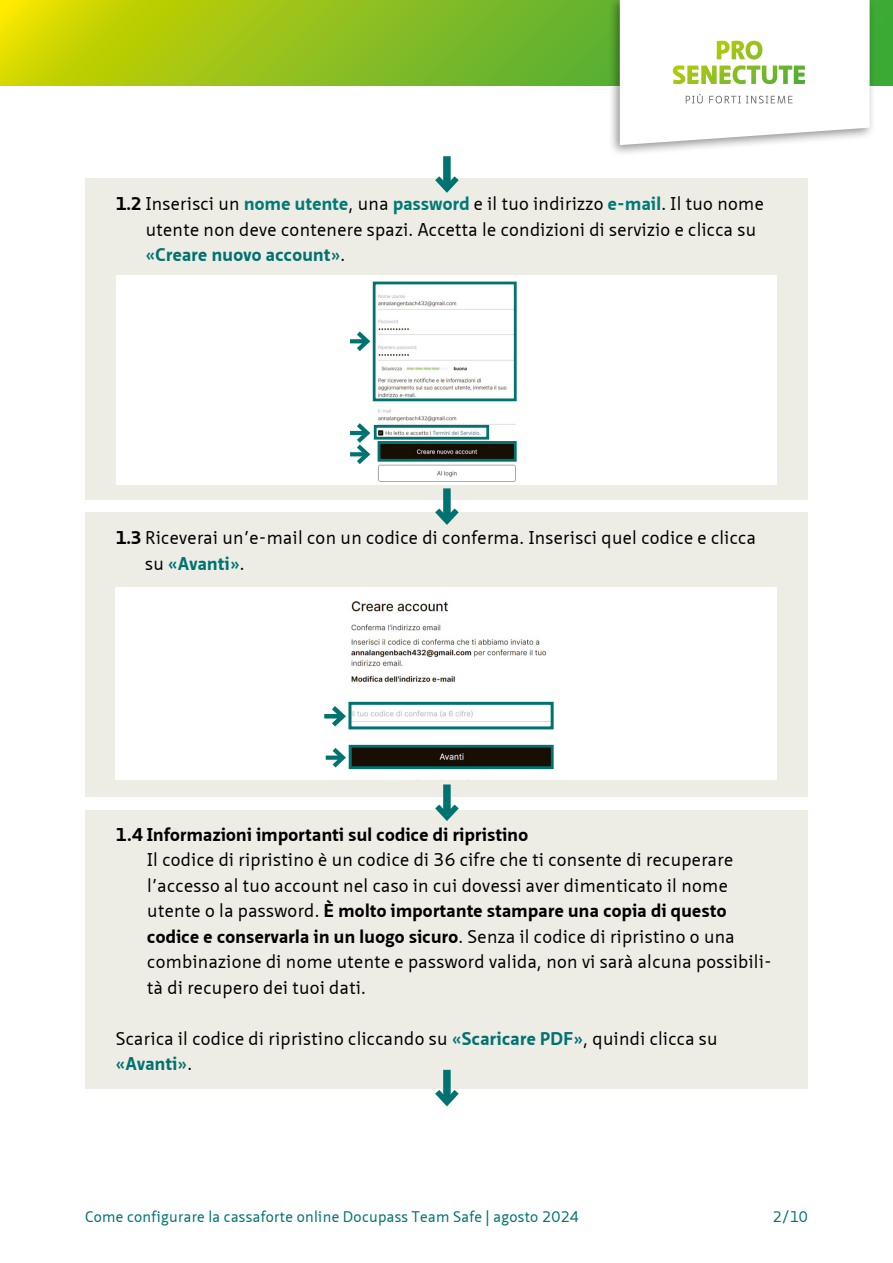
<style>
.page{position:relative;width:893px;height:1263px;background:#fff}
.page>*{position:absolute;margin:0;border:0;box-sizing:border-box;transform-origin:0 0}
.t1{font:18px/25.5px "Neue Sans Pro";letter-spacing:.02em;color:#000}
.t2{font:700 18px "Neue Sans Pro";letter-spacing:.02em;color:#000}
.t3{font:15px "Neue Sans Pro";letter-spacing:.02em;color:#007270}
.s1{font-weight:700}
.s2{font-weight:700;color:#007a76}
.s3{font-weight:700;color:#007270}
</style>
<div class="page">
<svg style="left:0;top:0;width:893px;height:85px;background:#95c21a"></svg>
<div style="left:608px;top:0;width:268px;height:157px;background:#000;opacity:.43"></div>
<svg style="left:620px;top:0;width:250px;height:145px"></svg>
<div style="left:85px;top:512px;width:723px;height:285px;background:#edece5"></div>
<div style="left:85px;top:810px;width:723px;height:278px;background:#edece5"></div>
<div style="left:443px;top:784px;width:8px;height:33px;background:#007270"></div>
<svg style="left:435px;top:798px;width:24px;height:23px"></svg>
<div style="left:443px;top:1070px;width:8px;height:32px;background:#007270"></div>
<svg style="left:429px;top:1084px;width:36px;height:23px"></svg>
<img style="left:116px;top:588px;width:660px;height:191px">
<div style="left:85px;top:179px;width:723px;height:321px;background:#edece5"></div>
<div style="left:116px;top:275px;width:660px;height:210px;background:#fff"></div>
<img style="left:350px;top:281px;width:167px;height:200px">
<div style="left:373px;top:282px;width:144px;height:119px;border:3px solid #007270"></div>
<div style="left:374px;top:425px;width:115px;height:15px;border:3px solid #007270"></div>
<div style="left:378px;top:441px;width:139px;height:21px;border:3px solid #007270"></div>
<div style="left:349px;top:745px;width:205px;height:24px;border:3px solid #007270"></div>
<svg style="left:352px;top:327px;width:21px;height:28px"></svg>
<hr style="left:350px;top:431px;width:17px;height:4px;background:#007270">
<svg style="left:352px;top:419px;width:21px;height:49px"></svg>
<div style="left:326px;top:755px;width:17px;height:5px;background:#007270"></div>
<svg style="left:328px;top:743px;width:21px;height:29px"></svg>
<div style="left:443px;top:156px;width:8px;height:33px;background:#007270"></div>
<svg style="left:429px;top:170px;width:36px;height:23px"></svg>
<div style="left:443px;top:488px;width:8px;height:33px;background:#007270"></div>
<svg style="left:435px;top:502px;width:24px;height:23px"></svg>
<div style="left:348px;top:702px;width:206px;height:27px;border:3px solid #007270"></div>
<svg style="left:324px;top:714px;width:3px;height:4px"></svg>
<svg style="left:327px;top:701px;width:22px;height:30px"></svg>
<p class="t1" style="left:146px;top:191px;width:620px;text-indent:-30px"><span class="s1">1.2</span> Inserisci un <span class="s2">nome utente</span>, una <span class="s2">password</span> e il tuo indirizzo <span class="s2">e-mail</span>. Il tuo nome utente non deve contenere spazi. Accetta le condizioni di servizio e clicca su <span class="s3">«Creare nuovo account»</span>.</p>
<p class="t1" style="left:145px;top:525px;width:612px;text-indent:-29px"><span class="s1">1.3</span> Riceverai un’e-mail con un codice di conferma. Inserisci quel codice e clicca su <span class="s3">«Avanti»</span>.</p>
<p class="t2" style="left:116px;top:822px;width:414px">1.4 Informazioni importanti sul codice di ripristino</p>
<p class="t1" style="left:147px;top:847px;width:626px">Il codice di ripristino è un codice di 36 cifre che ti consente di recuperare l’accesso al tuo account nel caso in cui dovessi aver dimenticato il nome utente o la password. <span class="s1">È molto importante stampare una copia di questo codice e conservarla in un luogo sicuro</span>. Senza il codice di ripristino o una combinazione di nome utente e password valida, non vi sarà alcuna possibili&shy;tà di recupero dei tuoi dati.</p>
<p class="t1" style="left:116px;top:1025px;width:603px">Scarica il codice di ripristino cliccando su <span class="s3">«Scaricare PDF»</span>, quindi clicca su <span class="s3">«Avanti»</span>.</p>
<p class="t3" style="left:85px;top:1207px;width:495px">Come configurare la cassaforte online Docupass Team Safe | agosto 2024</p>
<p class="t3" style="left:773px;top:1207px;width:37px">2/10</p>
</div>
